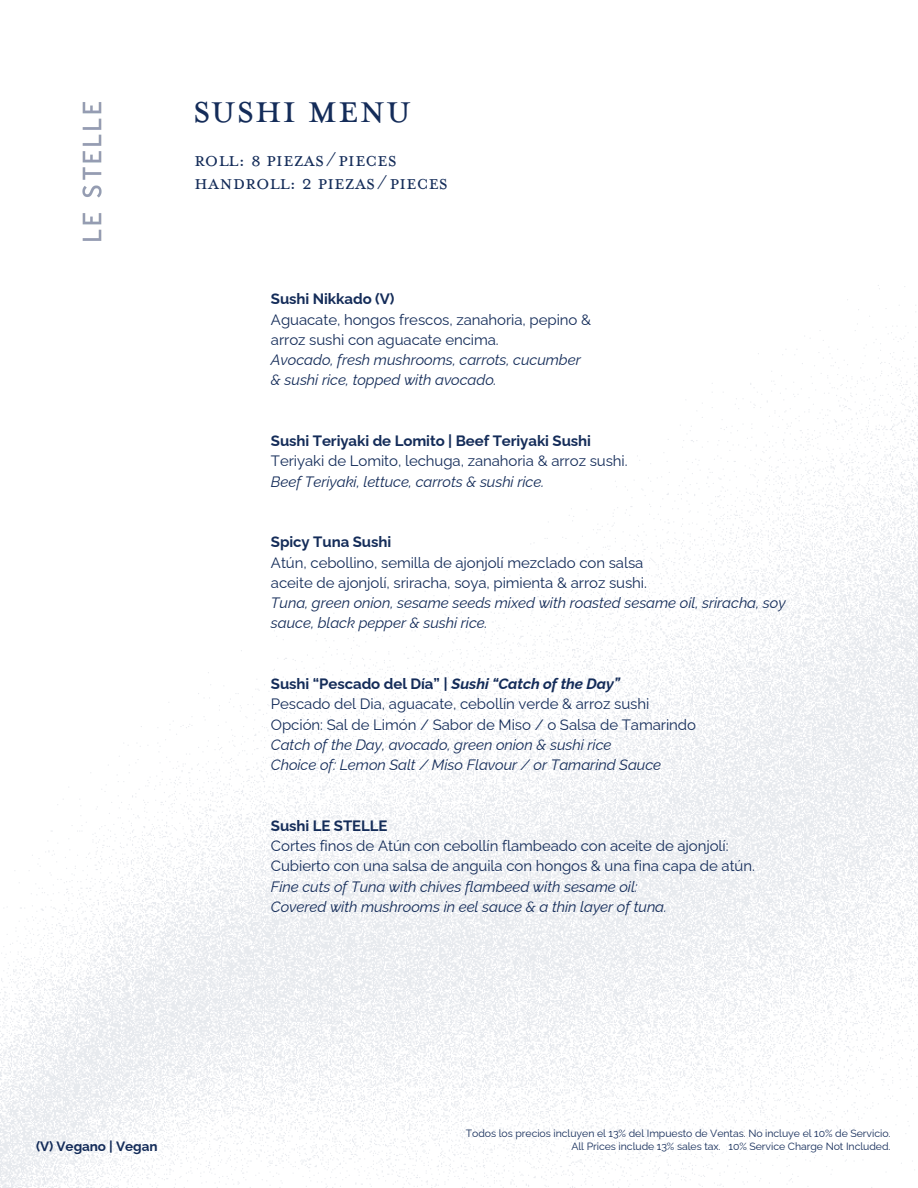
<style>
.page{position:relative;width:918px;height:1188px;background:#fff}
.page>*{position:absolute;margin:0;border:0;box-sizing:border-box;transform-origin:0 0}
.t1{font:45px "Mrs Eaves Small Caps";color:#142c59}
.t2{font:22.5px/22.5px "Mrs Eaves Small Caps";letter-spacing:-.005em;color:#142c59}
.t3{font:15px/20.2px "Raleway";letter-spacing:-.005em;color:#142c59}
.t4{font:700 13.5px "Raleway";letter-spacing:-.005em;color:#142c59}
.t5{font:10.5px "Raleway";letter-spacing:-.005em;color:#142c59}
.s1{font-weight:700}
.s2{font-style:italic}
.s3{font-weight:700;font-style:italic}
</style>
<div class="page">
<img style="left:0;top:285px;width:918px;height:903px">
<img style="left:82px;top:102px;width:20px;height:139px">
<p class="t1" style="left:193px;top:80px;width:221px">sushi menu</p>
<h4 class="t2" style="left:194px;top:147px;width:255px">roll: 8 piezas / pieces handroll: 2 piezas / pieces</h4>
<p class="t3" style="left:271px;top:289px;width:322px"><span class="s1">Sushi Nikkado (V)<br></span>Aguacate, hongos frescos, zanahoria, pepino &amp; arroz sushi con aguacate encima.<br><span class="s2">Avocado, fresh mushrooms, carrots, cucumber &amp; sushi rice, topped with avocado.</span></p>
<h1 class="t3" style="left:271px;top:431px;width:358px"><span class="s1">Sushi Teriyaki de Lomito | Beef Teriyaki Sushi<br></span>Teriyaki de Lomito, lechuga, zanahoria &amp; arroz sushi.<br><span class="s2">Beef Teriyaki, lettuce, carrots &amp; sushi rice.</span></h1>
<h2 class="t3" style="left:271px;top:532px;width:516px"><span class="s1">Spicy Tuna Sushi<br></span>Atún, cebollino, semilla de ajonjolí mezclado con salsa<br>aceite de ajonjolí, sriracha, soya, pimienta &amp; arroz sushi.<br><span class="s2">Tuna, green onion, sesame seeds mixed with roasted sesame oil, sriracha, soy sauce, black pepper &amp; sushi rice.</span></h2>
<h4 class="t3" style="left:271px;top:674px;width:427px"><span class="s1">Sushi “Pescado del Día”</span> <span class="s3">| Sushi “Catch of the Day”<br></span>Pescado del Dia, aguacate, cebollín verde &amp; arroz sushi Opción: Sal de Limón / Sabor de Miso / o Salsa de Tamarindo <span class="s2">Catch of the Day, avocado, green onion &amp; sushi rice<br>Choice of: Lemon Salt / Miso Flavour / or Tamarind Sauce</span></h4>
<h4 class="t3" style="left:271px;top:815px;width:485px"><span class="s1">Sushi LE STELLE<br></span>Cortes finos de Atún con cebollín flambeado con aceite de ajonjolí:<br>Cubierto con una salsa de anguila con hongos &amp; una fina capa de atún.<br><span class="s2">Fine cuts of Tuna with chives flambeed with sesame oil:<br>Covered with mushrooms in eel sauce &amp; a thin layer of tuna.</span></h4>
<h4 class="t4" style="left:36px;top:1139px;width:123px">(V) Vegano | Vegan</h4>
<h4 class="t5" style="left:466px;top:1127px;width:426px">Todos los precios incluyen el 13% del Impuesto de Ventas. No incluye el 10% de Servicio.</h4>
<p class="t5" style="left:571px;top:1140px;width:321px">All Prices include 13% sales tax. 10% Service Charge Not Included.</p>
</div>
